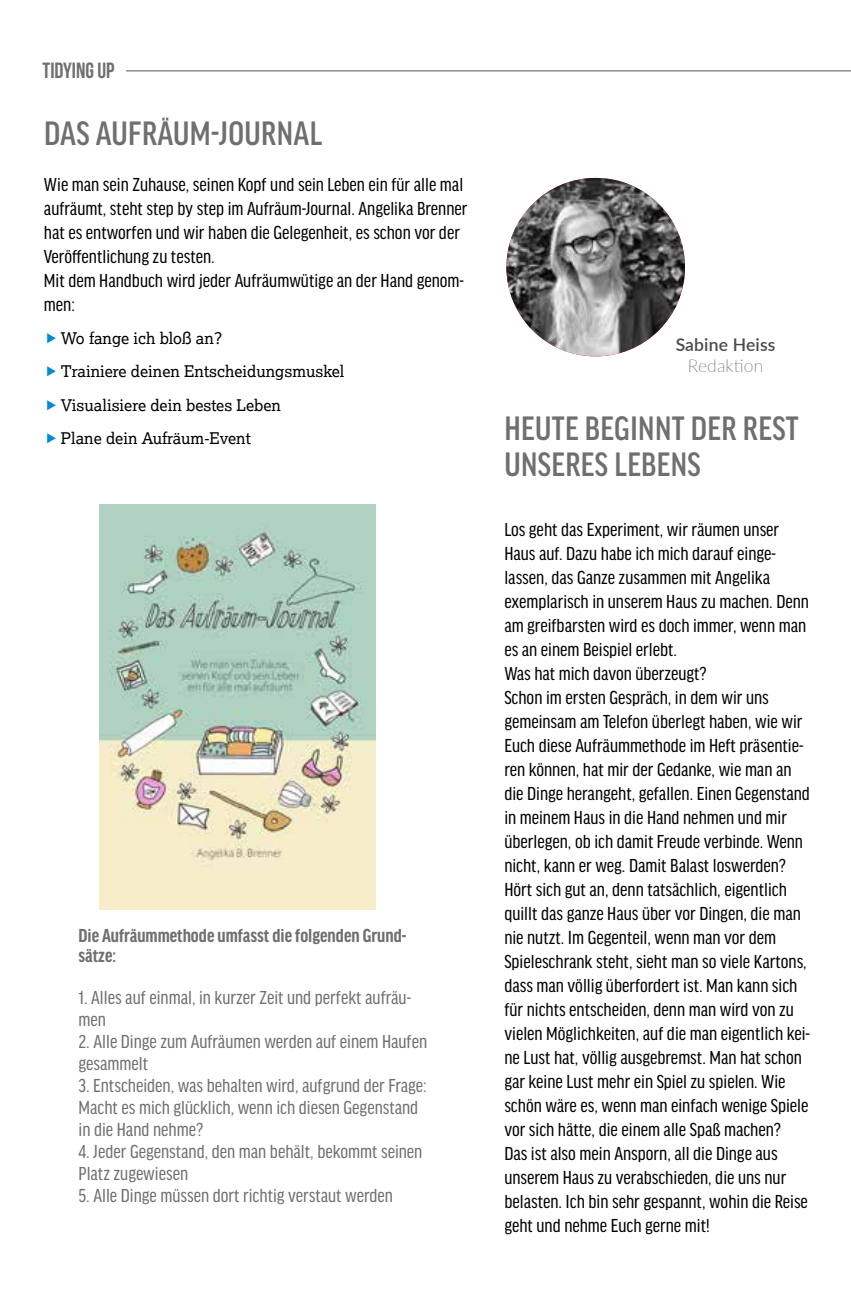
<style>
.page{position:relative;width:851px;height:1304px;background:#fff}
.page>*{position:absolute;margin:0;border:0;box-sizing:border-box;transform-origin:0 0}
.t1{font:500 condensed 36px/36px "Good Headline Pro";letter-spacing:.01em;color:#706f6f}
.t2{font:22px "Bebas Neue";color:#706f6f}
.t3{font:condensed 20px/24px "Good Headline Pro";color:#000}
.t4{font:condensed 20px/22px "Good Headline Pro";color:#706f6f}
.t5{font:700 condensed 20px/20px "Good Headline Pro";color:#706f6f}
.t6{font:600 17.4px "Lato";letter-spacing:.01em;color:#4a4a49}
.t7{font:100 17.4px "Lato";letter-spacing:.01em;color:#4a4a49}
.t8{font:16px/33.4px "Lexia";color:#000}
</style>
<div class="page">
<hr style="left:126px;top:70px;width:724px;height:1px;background:#706f6f">
<img style="left:99px;top:504px;width:277px;height:406px">
<img style="left:506px;top:178px;width:179px;height:178px;border-radius:89px">
<p class="t2" style="left:43px;top:58px;width:73px">Tidying up</p>
<h1 class="t1" style="left:44px;top:116px;width:280px">DAS AUFRÄUM-JOURNAL</h1>
<p class="t3" style="left:44px;top:172px;width:425px">Wie man sein Zuhause, seinen Kopf und sein Leben ein für alle mal aufräumt, steht step by step im Aufräum-Journal. Angelika Brenner hat es entworfen und wir haben die Gelegenheit, es schon vor der Veröffentlichung zu testen.<br>Mit dem Handbuch wird jeder Aufräumwütige an der Hand genom&shy;men:</p>
<p class="t8" style="left:61px;top:321px;width:285px">Wo fange ich bloß an?<br>Trainiere deinen Entscheidungsmuskel<br>Visualisiere dein bestes Leben<br>Plane dein Aufräum-Event</p>
<p class="t5" style="left:79px;top:926px;width:329px">Die Aufräummethode umfasst die folgenden Grund&shy;sätze:</p>
<p class="t4" style="left:79px;top:987px;width:334px">1. Alles auf einmal, in kurzer Zeit und perfekt aufräu&shy;men</p>
<p class="t4" style="left:79px;top:1031px;width:350px">2. Alle Dinge zum Aufräumen werden auf einem Haufen gesammelt</p>
<p class="t4" style="left:79px;top:1075px;width:350px">3. Entscheiden, was behalten wird, aufgrund der Frage:<br>Macht es mich glücklich, wenn ich diesen Gegenstand in die Hand nehme?</p>
<p class="t4" style="left:79px;top:1141px;width:345px">4. Jeder Gegenstand, den man behält, bekommt seinen<br>Platz zugewiesen</p>
<p class="t4" style="left:79px;top:1185px;width:316px">5. Alle Dinge müssen dort richtig verstaut werden</p>
<p class="t6" style="left:675px;top:332px;width:101px">Sabine Heiss</p>
<p class="t7" style="left:688px;top:353px;width:77px">Redaktion</p>
<h1 class="t1" style="left:504px;top:411px;width:296px">HEUTE BEGINNT DER REST<br>UNSERES LEBENS</h1>
<p class="t3" style="left:504px;top:517px;width:307px">Los geht das Experiment, wir räumen unser Haus auf. Dazu habe ich mich darauf einge&shy;lassen, das Ganze zusammen mit Angelika exemplarisch in unserem Haus zu machen. Denn am greifbarsten wird es doch immer, wenn man es an einem Beispiel erlebt.<br>Was hat mich davon überzeugt?<br>Schon im ersten Gespräch, in dem wir uns gemeinsam am Telefon überlegt haben, wie wir Euch diese Aufräummethode im Heft präsentie&shy;ren können, hat mir der Gedanke, wie man an die Dinge herangeht, gefallen. Einen Gegenstand in meinem Haus in die Hand nehmen und mir überlegen, ob ich damit Freude verbinde. Wenn nicht, kann er weg. Damit Balast loswerden?<br>Hört sich gut an, denn tatsächlich, eigentlich quillt das ganze Haus über vor Dingen, die man nie nutzt. Im Gegenteil, wenn man vor dem Spieleschrank steht, sieht man so viele Kartons, dass man völlig überfordert ist. Man kann sich für nichts entscheiden, denn man wird von zu vielen Möglichkeiten, auf die man eigentlich kei&shy;ne Lust hat, völlig ausgebremst. Man hat schon gar keine Lust mehr ein Spiel zu spielen. Wie schön wäre es, wenn man einfach wenige Spiele vor sich hätte, die einem alle Spaß machen?<br>Das ist also mein Ansporn, all die Dinge aus unserem Haus zu verabschieden, die uns nur belasten. Ich bin sehr gespannt, wohin die Reise geht und nehme Euch gerne mit!</p>
</div>
